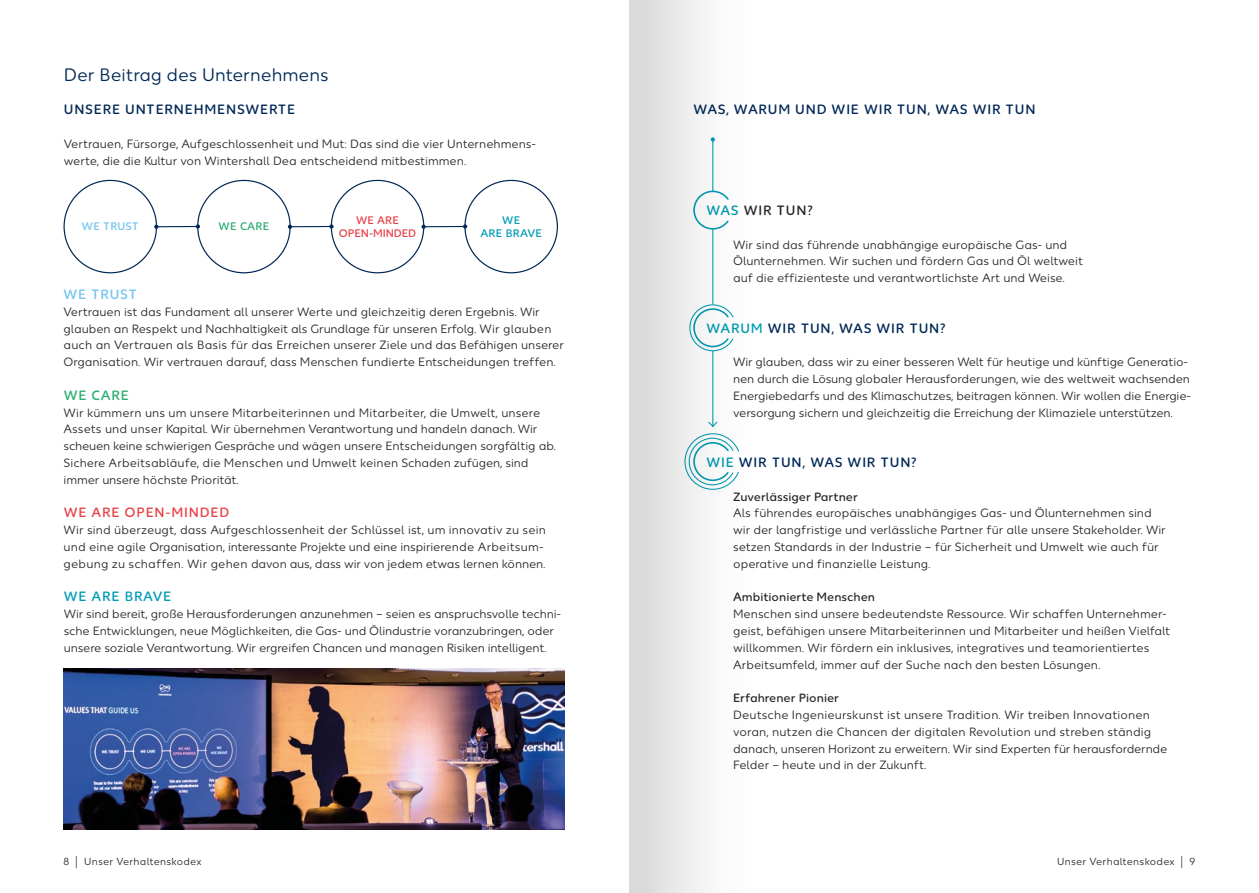
<style>
.page{position:relative;width:1259px;height:893px;background:#fff}
.page>*{position:absolute;margin:0;border:0;box-sizing:border-box;transform-origin:0 0}
.t1{font:18px "Wintershall Dea";color:#002856}
.t2{font:500 13.5px "Wintershall Dea";letter-spacing:.06em;color:#002856}
.t3{font:500 13.5px "Wintershall Dea";letter-spacing:.06em;color:#e84249}
.t4{font:500 13.5px "Wintershall Dea";letter-spacing:.06em;color:#009cb4}
.t5{font:500 13.5px "Wintershall Dea";letter-spacing:.06em;color:#282827}
.t6{font:500 13.5px "Wintershall Dea";letter-spacing:.045em;color:#74c4ef}
.t7{font:500 13.5px "Wintershall Dea";letter-spacing:.06em;color:#2bad70}
.t8{font:12px/16.8px "Wintershall Dea";letter-spacing:-.005em;color:#282827}
.t9{font:500 12px "Wintershall Dea";color:#282827}
.t10{font:500 10.95px/13.2px "Wintershall Dea";letter-spacing:-.01em;color:#e84249;text-align:center}
.t11{font:500 10.95px/13.2px "Wintershall Dea";letter-spacing:.025em;color:#009cb4;text-align:center}
.t12{font:500 10.95px "Wintershall Dea";letter-spacing:.01em;color:#74c4ef}
.t13{font:500 10.95px "Wintershall Dea";letter-spacing:.025em;color:#2bad70}
.t14{font:10.2px "Wintershall Dea";letter-spacing:.025em;color:#282827}
.s1{color:#009cb4}
</style>
<div class="page">
<img style="left:64px;top:669px;width:501px;height:160px">
<hr style="left:290px;top:226px;width:42px;height:1px;background:#002856">
<hr style="left:423px;top:226px;width:42px;height:1px;background:#002856">
<svg style="left:329px;top:180px;width:97px;height:93px"></svg>
<svg style="left:463px;top:180px;width:95px;height:93px"></svg>
<hr style="left:156px;top:226px;width:42px;height:1px;background:#002856">
<svg style="left:63px;top:180px;width:95px;height:93px"></svg>
<svg style="left:196px;top:180px;width:96px;height:93px"></svg>
<div style="left:629px;top:0;width:145px;height:893px;background:linear-gradient(to right,#d8d9d9,#fff)"></div>
<h1 class="t1" style="left:64px;top:64px;width:266px">Der Beitrag des Unternehmens</h1>
<p class="t2" style="left:64px;top:102px;width:233px">UNSERE UNTERNEHMENSWERTE</p>
<p class="t8" style="left:64px;top:136px;width:472px">Vertrauen, Fürsorge, Aufgeschlossenheit und Mut: Das sind die vier Unternehmens&shy;werte, die die Kultur von Wintershall Dea entscheidend mitbestimmen.</p>
<p class="t10" style="left:339px;top:214px;width:79px">WE ARE<br>OPEN-MINDED</p>
<p class="t12" style="left:82px;top:220px;width:58px">WE TRUST</p>
<p class="t13" style="left:218px;top:220px;width:52px">WE CARE</p>
<p class="t11" style="left:480px;top:214px;width:63px">WE<br>ARE BRAVE</p>
<p class="t6" style="left:64px;top:286px;width:75px">WE TRUST</p>
<p class="t8" style="left:63px;top:304px;width:502px">Vertrauen ist das Fundament all unserer Werte und gleichzeitig deren Ergebnis. Wir glauben an Respekt und Nachhaltigkeit als Grundlage für unseren Erfolg. Wir glauben auch an Vertrauen als Basis für das Erreichen unserer Ziele und das Befähigen unserer Organisation. Wir vertrauen darauf, dass Menschen fundierte Entscheidungen treffen.</p>
<p class="t7" style="left:64px;top:387px;width:67px">WE CARE</p>
<p class="t8" style="left:64px;top:405px;width:494px">Wir kümmern uns um unsere Mitarbeiterinnen und Mitarbeiter, die Umwelt, unsere Assets und unser Kapital. Wir übernehmen Verantwortung und handeln danach. Wir scheuen keine schwierigen Gespräche und wägen unsere Entscheidungen sorgfältig ab.<br>Sichere Arbeitsabläufe, die Menschen und Umwelt keinen Schaden zufügen, sind immer unsere höchste Priorität.</p>
<p class="t3" style="left:64px;top:505px;width:167px">WE ARE OPEN-MINDED</p>
<p class="t8" style="left:64px;top:522px;width:483px">Wir sind überzeugt, dass Aufgeschlossenheit der Schlüssel ist, um innovativ zu sein und eine agile Organisation, interessante Projekte und eine inspirierende Arbeitsum&shy;gebung zu schaffen. Wir gehen davon aus, dass wir von jedem etwas lernen können.</p>
<p class="t4" style="left:64px;top:589px;width:109px">WE ARE BRAVE</p>
<p class="t8" style="left:64px;top:606px;width:499px">Wir sind bereit, große Herausforderungen anzunehmen – seien es anspruchsvolle techni&shy;sche Entwicklungen, neue Möglichkeiten, die Gas- und Ölindustrie voranzubringen, oder unsere soziale Verantwortung. Wir ergreifen Chancen und managen Risiken intelligent.</p>
<p class="t2" style="left:693px;top:102px;width:344px">WAS, WARUM UND WIE WIR TUN, WAS WIR TUN</p>
<p class="t5" style="left:706px;top:202px;width:108px"><span class="s1">WAS</span> WIR TUN?</p>
<p class="t8" style="left:733px;top:237px;width:351px">Wir sind das führende unabhängige europäische Gas- und<br>Ölunternehmen. Wir suchen und fördern Gas und Öl weltweit auf die effizienteste und verantwortlichste Art und Weise.</p>
<p class="t2" style="left:706px;top:320px;width:241px"><span class="s1">WARUM</span> WIR TUN, WAS WIR TUN?</p>
<p class="t8" style="left:733px;top:354px;width:459px">Wir glauben, dass wir zu einer besseren Welt für heutige und künftige Generatio&shy;nen durch die Lösung globaler Herausforderungen, wie des weltweit wachsenden Energiebedarfs und des Klimaschutzes, beitragen können. Wir wollen die Energie&shy;versorgung sichern und gleichzeitig die Erreichung der Klimaziele unterstützen.</p>
<p class="t2" style="left:706px;top:454px;width:212px"><span class="s1">WIE</span> WIR TUN, WAS WIR TUN?</p>
<p class="t9" style="left:733px;top:489px;width:126px">Zuverlässiger Partner</p>
<p class="t8" style="left:733px;top:505px;width:434px">Als führendes europäisches unabhängiges Gas- und Ölunternehmen sind wir der langfristige und verlässliche Partner für alle unsere Stakeholder. Wir setzen Standards in der Industrie – für Sicherheit und Umwelt wie auch für operative und finanzielle Leistung.</p>
<p class="t9" style="left:733px;top:590px;width:143px">Ambitionierte Menschen</p>
<p class="t8" style="left:733px;top:606px;width:439px">Menschen sind unsere bedeutendste Ressource. Wir schaffen Unternehmer&shy;geist, befähigen unsere Mitarbeiterinnen und Mitarbeiter und heißen Vielfalt willkommen. Wir fördern ein inklusives, integratives und teamorientiertes Arbeitsumfeld, immer auf der Suche nach den besten Lösungen.</p>
<p class="t9" style="left:733px;top:691px;width:107px">Erfahrener Pionier</p>
<p class="t8" style="left:733px;top:707px;width:436px">Deutsche Ingenieurskunst ist unsere Tradition. Wir treiben Innovationen voran, nutzen die Chancen der digitalen Revolution und streben ständig danach, unseren Horizont zu erweitern. Wir sind Experten für herausfordernde Felder – heute und in der Zukunft.</p>
<p class="t14" style="left:63px;top:856px;width:139px">8 | Unser Verhaltenskodex</p>
<p class="t14" style="left:1057px;top:856px;width:139px">Unser Verhaltenskodex | 9</p>
</div>
